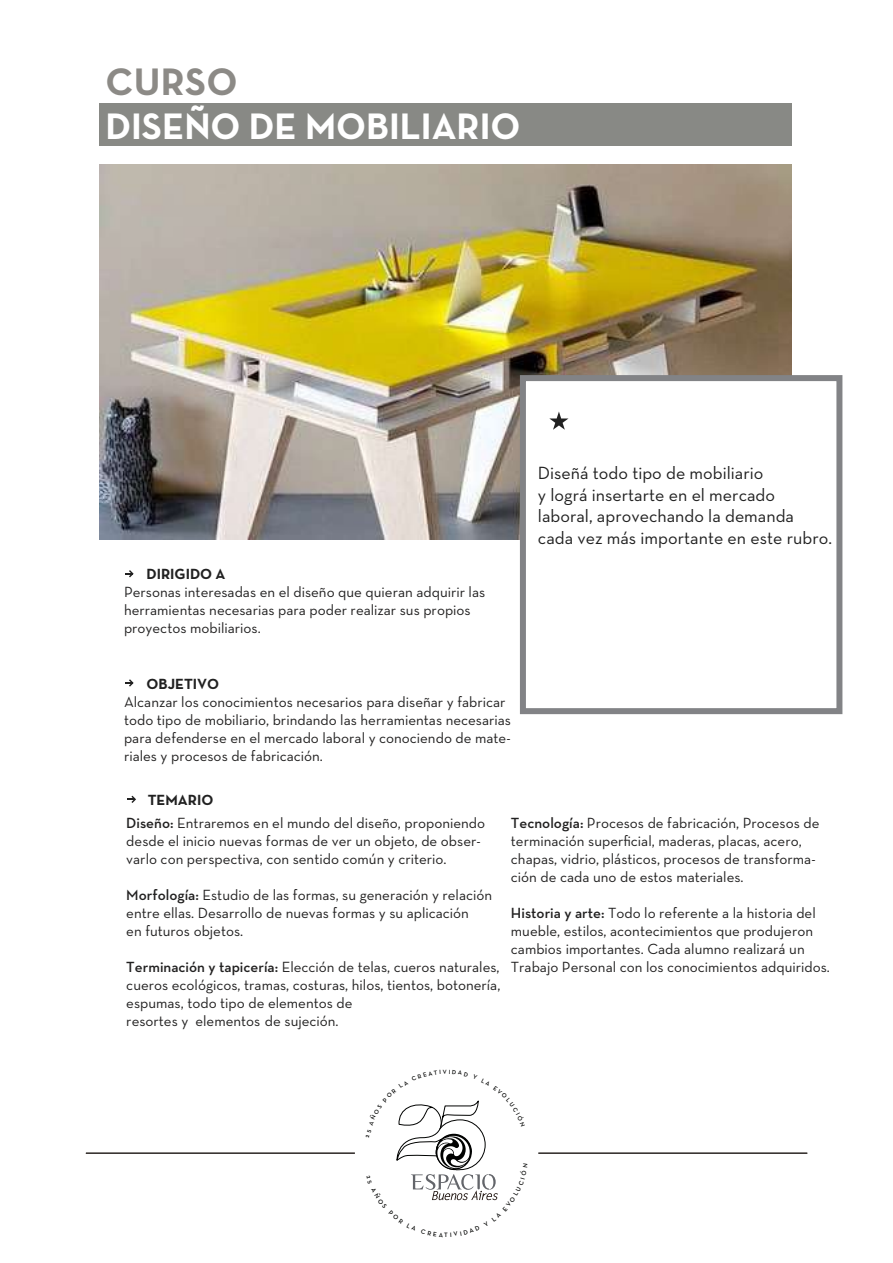
<style>
.page{position:relative;width:893px;height:1263px;background:#fff}
.page>*{position:absolute;margin:0;border:0;box-sizing:border-box;transform-origin:0 0}
.t1{font:700 39px "Neutra Text";letter-spacing:.01em;color:#8c8a86}
.t2{font:700 37.5px "Neutra Text";color:#fff}
.t3{font:18px/21.6px "Neutra Text";color:#212121}
.t4{font:15px/18px "Neutra Text";color:#212020}
.t5{font:700 15px "Neutra Text";color:#212121}
.t6{font:600 6.45px "Neutra Text";color:#010201}
.s1{font-weight:600}
</style>
<div class="page">
<svg style="left:125px;top:570px;width:9px;height:7px"></svg>
<svg style="left:125px;top:679px;width:9px;height:8px"></svg>
<svg style="left:127px;top:796px;width:9px;height:7px"></svg>
<div style="left:99px;top:104px;width:693px;height:42px;background:#888985"></div>
<img style="left:99px;top:164px;width:693px;height:375px">
<div style="left:520px;top:375px;width:322px;height:339px;background:#fff;border:6px solid #828386"></div>
<svg style="left:549px;top:411px;width:19px;height:19px"></svg>
<hr style="left:86px;top:1152px;width:269px;height:2px;background:#2e2926">
<hr style="left:538px;top:1152px;width:269px;height:2px;background:#2e2926">
<svg style="left:396px;top:1100px;width:102px;height:101px"></svg>
<h1 class="t1" style="left:105px;top:58px;width:134px">CURSO</h1>
<h2 class="t2" style="left:105px;top:103px;width:416px">DISEÑO DE MOBILIARIO</h2>
<p class="t5" style="left:147px;top:565px;width:81px">DIRIGIDO A</p>
<p class="t4" style="left:124px;top:583px;width:363px">Personas interesadas en el diseño que quieran adquirir las herramientas necesarias para poder realizar sus propios proyectos mobiliarios.</p>
<p class="t5" style="left:147px;top:674px;width:74px">OBJETIVO</p>
<p class="t4" style="left:124px;top:693px;width:389px">Alcanzar los conocimientos necesarios para diseñar y fabricar todo tipo de mobiliario, brindando las herramientas necesarias para defenderse en el mercado laboral y conociendo de mate&shy;riales y procesos de fabricación.</p>
<p class="t5" style="left:148px;top:790px;width:67px">TEMARIO</p>
<p class="t3" style="left:538px;top:462px;width:296px">Diseñá todo tipo de mobiliario<br>y lográ insertarte en el mercado laboral, aprovechando la demanda cada vez más importante en este rubro.</p>
<p class="t4" style="left:126px;top:814px;width:360px"><span class="s1">Diseño:</span> Entraremos en el mundo del diseño, proponiendo desde el inicio nuevas formas de ver un objeto, de obser&shy;varlo con perspectiva, con sentido común y criterio.</p>
<p class="t4" style="left:126px;top:886px;width:367px"><span class="s1">Morfología:</span> Estudio de las formas, su generación y relación entre ellas. Desarrollo de nuevas formas y su aplicación<br>en futuros objetos.</p>
<p class="t4" style="left:126px;top:958px;width:376px"><span class="s1">Terminación y tapicería:</span> Elección de telas, cueros naturales, cueros ecológicos, tramas, costuras, hilos, tientos, botonería, espumas, todo tipo de elementos de<br>resortes y elementos de sujeción.</p>
<p class="t4" style="left:511px;top:814px;width:310px"><span class="s1">Tecnología:</span> Procesos de fabricación, Procesos de terminación superficial, maderas, placas, acero, chapas, vidrio, plásticos, procesos de transforma&shy;ción de cada uno de estos materiales.</p>
<p class="t4" style="left:511px;top:904px;width:321px"><span class="s1">Historia y arte:</span> Todo lo referente a la historia del mueble, estilos, acontecimientos que produjeron cambios importantes. Cada alumno realizará un Trabajo Personal con los conocimientos adquiridos.</p>
<p class="t6" style="left:444px;top:1230px;width:5px">T</p>
</div>
